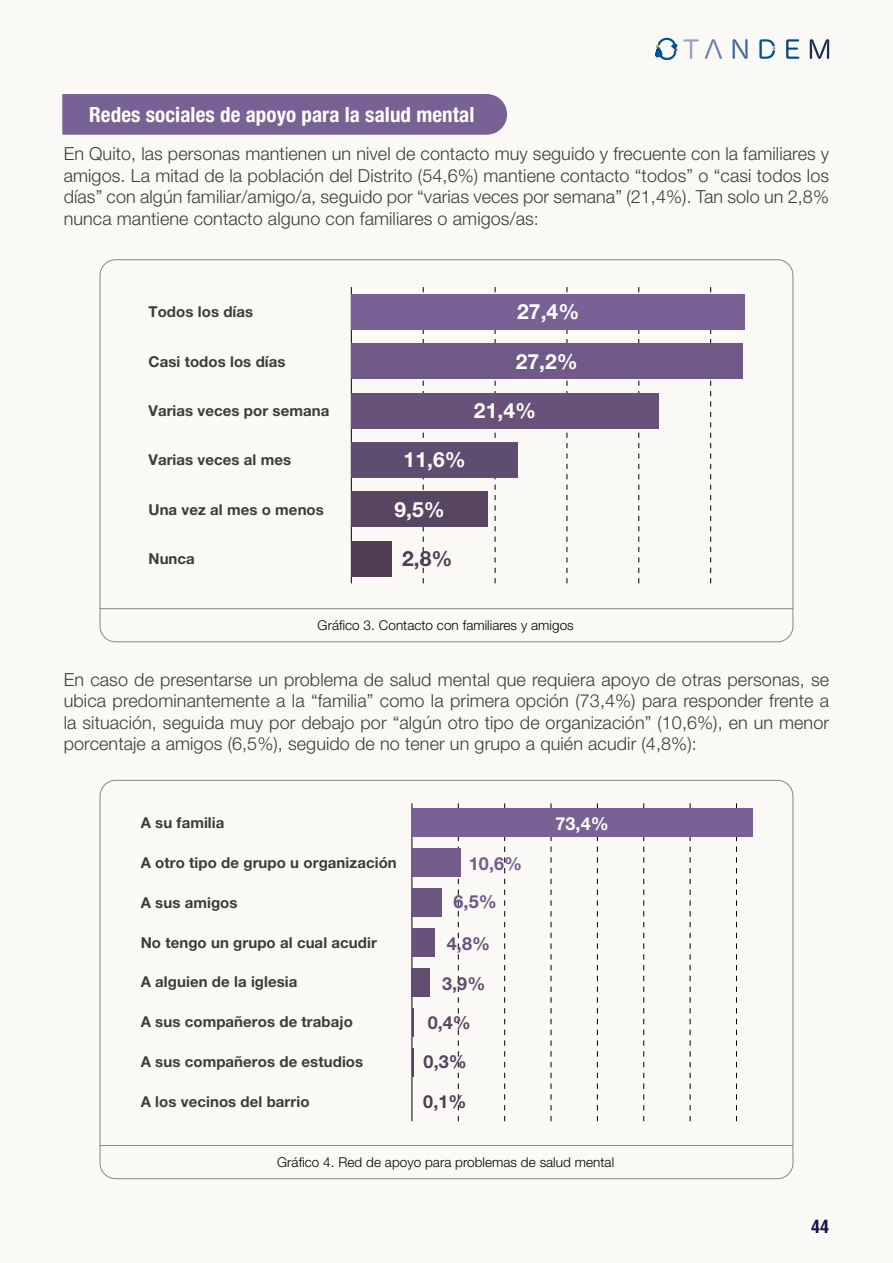
<style>
.page{position:relative;width:893px;height:1263px;background:#fbf9f5}
.page>*{position:absolute;margin:0;border:0;box-sizing:border-box;transform-origin:0 0}
.t1{font:700 condensed 21px "Helvetica Neue LT Pro";letter-spacing:.005em;color:#fff}
.t2{font:700 21px "Helvetica Neue LT Pro";letter-spacing:.005em;color:#fff}
.t3{font:700 21px "Helvetica Neue LT Pro";color:#4f3d54}
.t4{font:300 18px/21.6px "Helvetica Neue LT Pro";letter-spacing:.005em;color:#3c3c3b;text-align:justify}
.t5{font:700 18px "Helvetica Neue LT Pro";color:#735c8c}
.t6{font:700 18px "Helvetica Neue LT Pro";color:#fff}
.t7{font:700 18px "Helvetica Neue LT Pro";color:#6b5782}
.t8{font:700 18px "Helvetica Neue LT Pro";color:#66527a}
.t9{font:700 18px "Helvetica Neue LT Pro";color:#614d70}
.t10{font:700 18px "Helvetica Neue LT Pro";color:#54425e}
.t11{font:700 18px "Helvetica Neue LT Pro";color:#5c4766}
.t12{font:700 18px "Helvetica Neue LT Pro";color:#4f3d54}
.t13{font:700 condensed 18px "Helvetica LT Std";color:#111447}
.t14{font:700 15px "Helvetica Neue LT Pro";letter-spacing:.005em;color:#3c3c3b}
.t15{font:300 13.5px "Helvetica Neue LT Pro";letter-spacing:.005em;color:#000}
</style>
<div class="page">
<svg style="left:705px;top:39px;width:17px;height:20px"></svg>
<svg style="left:732px;top:39px;width:16px;height:20px"></svg>
<svg style="left:786px;top:39px;width:13px;height:20px"></svg>
<svg style="left:810px;top:39px;width:19px;height:20px"></svg>
<svg style="left:655px;top:37px;width:44px;height:24px"></svg>
<svg style="left:759px;top:39px;width:17px;height:20px"></svg>
<hr style="left:412px;top:803px;width:1px;height:318px;background:#000">
<svg style="left:458px;top:803px;width:1px;height:318px"></svg>
<svg style="left:504px;top:803px;width:1px;height:318px"></svg>
<svg style="left:551px;top:803px;width:1px;height:318px"></svg>
<svg style="left:597px;top:803px;width:1px;height:318px"></svg>
<svg style="left:643px;top:803px;width:1px;height:318px"></svg>
<svg style="left:690px;top:803px;width:1px;height:318px"></svg>
<svg style="left:736px;top:803px;width:1px;height:318px"></svg>
<div style="left:412px;top:808px;width:340px;height:29px;background:#786194"></div>
<div style="left:412px;top:848px;width:49px;height:29px;background:#735c8c"></div>
<div style="left:412px;top:888px;width:30px;height:29px;background:#6b5782"></div>
<div style="left:412px;top:928px;width:22px;height:29px;background:#66527a"></div>
<div style="left:412px;top:968px;width:18px;height:29px;background:#614d70"></div>
<hr style="left:412px;top:1008px;width:2px;height:29px;background:#5c4766">
<svg style="left:412px;top:1048px;width:1px;height:29px"></svg>
<hr style="left:100px;top:608px;width:693px;height:1px;background:#878787">
<hr style="left:100px;top:1145px;width:693px;height:1px;background:#878787">
<div style="left:62px;top:94px;width:445px;height:41px;background:#786194"></div>
<hr style="left:351px;top:287px;width:1px;height:296px;background:#000">
<svg style="left:423px;top:287px;width:1px;height:296px"></svg>
<svg style="left:495px;top:287px;width:1px;height:296px"></svg>
<svg style="left:567px;top:287px;width:1px;height:296px"></svg>
<svg style="left:638px;top:287px;width:1px;height:296px"></svg>
<svg style="left:710px;top:287px;width:1px;height:296px"></svg>
<div style="left:351px;top:294px;width:394px;height:35px;background:#786194"></div>
<div style="left:351px;top:343px;width:391px;height:36px;background:#705987"></div>
<div style="left:351px;top:393px;width:308px;height:35px;background:#69527a"></div>
<div style="left:351px;top:442px;width:167px;height:36px;background:#5e4d70"></div>
<div style="left:351px;top:491px;width:137px;height:36px;background:#574561"></div>
<div style="left:351px;top:541px;width:41px;height:35px;background:#4f3d54"></div>
<p class="t1" style="left:89px;top:101px;width:387px">Redes sociales de apoyo para la salud mental</p>
<p class="t4" style="left:64px;top:143px;width:767px">En Quito, las personas mantienen un nivel de contacto muy seguido y frecuente con la familiares y amigos. La mitad de la población del Distrito (54,6%) mantiene contacto “todos” o “casi todos los días” con algún familiar/amigo/a, seguido por “varias veces por semana” (21,4%). Tan solo un 2,8% nunca mantiene contacto alguno con familiares o amigos/as:</p>
<p class="t14" style="left:148px;top:302px;width:106px">Todos los días</p>
<p class="t14" style="left:148px;top:352px;width:139px">Casi todos los días</p>
<p class="t14" style="left:148px;top:401px;width:182px">Varias veces por semana</p>
<p class="t14" style="left:148px;top:451px;width:144px">Varias veces al mes</p>
<p class="t14" style="left:148px;top:500px;width:177px">Una vez al mes o menos</p>
<p class="t14" style="left:148px;top:549px;width:48px">Nunca</p>
<p class="t2" style="left:517px;top:299px;width:64px">27,4%</p>
<p class="t2" style="left:516px;top:348px;width:64px">27,2%</p>
<p class="t2" style="left:474px;top:397px;width:64px">21,4%</p>
<p class="t2" style="left:404px;top:447px;width:64px">11,6%</p>
<p class="t2" style="left:394px;top:496px;width:52px">9,5%</p>
<p class="t3" style="left:402px;top:546px;width:52px">2,8%</p>
<p class="t15" style="left:318px;top:617px;width:258px">Gráfico 3. Contacto con familiares y amigos</p>
<p class="t4" style="left:64px;top:668px;width:767px">En caso de presentarse un problema de salud mental que requiera apoyo de otras personas, se ubica predominantemente a la “familia” como la primera opción (73,4%) para responder frente a la situación, seguida muy por debajo por “algún otro tipo de organización” (10,6%), en un menor porcentaje a amigos (6,5%), seguido de no tener un grupo a quién acudir (4,8%):</p>
<p class="t14" style="left:141px;top:813px;width:85px">A su familia</p>
<p class="t14" style="left:141px;top:853px;width:258px">A otro tipo de grupo u organización</p>
<p class="t14" style="left:141px;top:893px;width:98px">A sus amigos</p>
<p class="t14" style="left:141px;top:933px;width:238px">No tengo un grupo al cual acudir</p>
<p class="t14" style="left:141px;top:973px;width:158px">A alguien de la iglesia</p>
<p class="t14" style="left:141px;top:1013px;width:214px">A sus compañeros de trabajo</p>
<p class="t14" style="left:141px;top:1053px;width:224px">A sus compañeros de estudios</p>
<p class="t14" style="left:141px;top:1092px;width:170px">A los vecinos del barrio</p>
<p class="t5" style="left:469px;top:853px;width:55px">10,6%</p>
<p class="t7" style="left:453px;top:890px;width:45px">6,5%</p>
<p class="t8" style="left:447px;top:932px;width:45px">4,8%</p>
<p class="t9" style="left:442px;top:972px;width:45px">3,9%</p>
<p class="t11" style="left:428px;top:1011px;width:45px">0,4%</p>
<p class="t10" style="left:424px;top:1051px;width:45px">0,3%</p>
<p class="t12" style="left:423px;top:1091px;width:45px">0,1%</p>
<p class="t6" style="left:555px;top:812px;width:55px">73,4%</p>
<p class="t15" style="left:277px;top:1153px;width:338px">Gráfico 4. Red de apoyo para problemas de salud mental</p>
<p class="t13" style="left:811px;top:1215px;width:19px">44</p>
</div>
